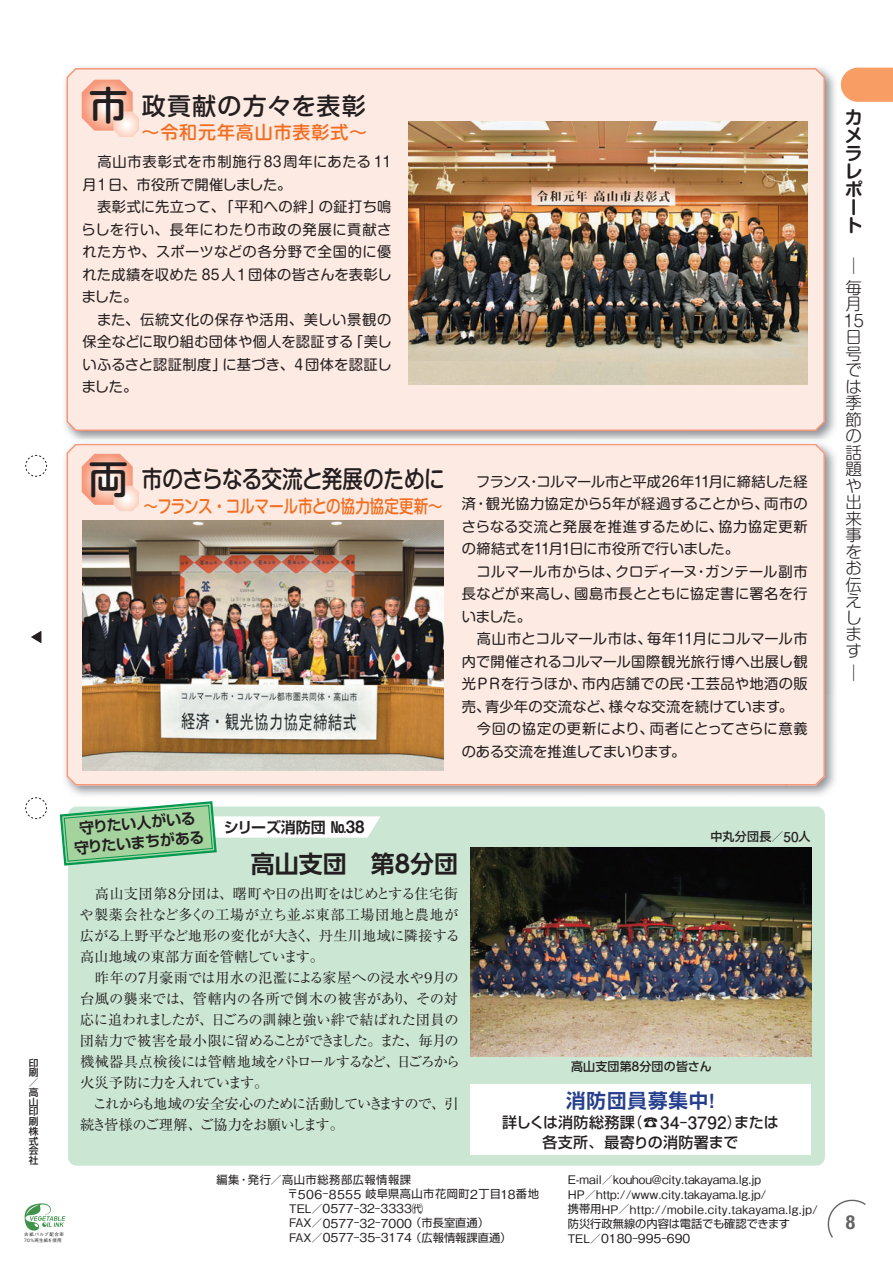
<style>
.page{position:relative;width:893px;height:1263px;background:#fff}
.page>*{position:absolute;margin:0;border:0;box-sizing:border-box;transform-origin:0 0}
.t1{font:24px "Shin M Go Pro Medium 90 pv RKSJ H";letter-spacing:.05em;color:#231f20}
.t2{font:24px "UD Shin Go Pro De Bold 90 pv RKSJ H";color:#231f20}
.t3{font:19.5px "Shin Go Pro De Bold 90 pv RKSJ H";letter-spacing:.05em;color:#253f8e}
.t4{font:700 condensed 19.5px "Helvetica Neue";color:#636366}
.t5{font:18px "Shin M Go Pro Medium 90 pv RKSJ H";color:#f36e21;scale:.81 1}
.t6{font:18px "Shin M Go Pro Medium 90 pv RKSJ H";letter-spacing:.05em;color:#f36e21}
.t7{font:18px/18px "Shin M Go Pro De Bold 90 pv RKSJ H";color:#231f20}
.t8{font:16.5px/16.5px "Shin M Go Pro Light 90 pv RKSJ H";color:#231f20}
.t9{font:15px/19.5px "Shin Go Pro Medium 90 pv RKSJ H";letter-spacing:.01em;color:#231f20;text-align:center}
.t10{font:15px "Shin Go Pro De Bold 90 pv RKSJ H";letter-spacing:-.01em;color:#231f20}
.t11{font:14.25px/22.5px "Shin M Go Pro Regular 90 pv RKSJ H";letter-spacing:.02em;color:#231f20}
.t12{font:14.25px/21px "Ryumin Pro Regular 90 pv RKSJ H";letter-spacing:-.025em;color:#231f20}
.t13{font:12.3px "Gothic BBB Pro Medium 90 pv RKSJ H";color:#231f20}
.t14{font:12px "UD Shin Go Pro Medium 90 pv RKSJ H";letter-spacing:.015em;color:#231f20}
.t15{font:12px "Shin Go Pro Medium 90 pv RKSJ H";letter-spacing:.02em;color:#231f20}
.t16{font:11.85px/14.7px "Gothic BBB Pro Medium 90 pv RKSJ H";color:#231f20}
.t17{font:11.25px/14.4px "Shin Go Pro Regular 90 pv RKSJ H";color:#231f20}
.t18{font:11.25px/14.4px "Shin Go Pro Regular 90 pv RKSJ H";letter-spacing:.04em;color:#231f20}
.t19{font:9.75px/9.8px "Shin Go Pro Medium 90 pv RKSJ H";color:#231f20;text-align:justify}
.t20{font:4.5px/6px "Gothic BBB Pro Medium 90 pv RKSJ H";letter-spacing:.05em;color:#231f20}
.s1{font-size:39px}
.s2{font-family:"Shin M Go Pro Medium 90 pv RKSJ H";font-size:39px}
.s3{font-family:"Shin M Go Pro Medium 90 pv RKSJ H";font-size:24px}
.s4{font-family:"Midashi Go Pro MB31 90 pv RKSJ H";font-size:16.95px}
.s5{font-family:"Futo Go B101 Pro Bold 90 pv RKSJ H"}
.s6{font-family:"Futo Go B101 Pro Bold 90 pv RKSJ H";font-size:13.5px}
.s7{font-family:"Midashi Go Pro MB31 90 pv RKSJ H"}
.s8{font-family:"Futo Go B101 Pro Bold 90 pv RKSJ H";font-size:16.95px}
.s9{font-family:"Gothic BBB Pro Medium 90 pv RKSJ H";font-size:12.3px}
.s10{font-size:11.85px}
.s11{font-family:"Shin Go Pro Regular 90 pv RKSJ H";font-size:11.25px}
.s12{font-family:"Gothic BBB Pro Medium 90 pv RKSJ H";font-size:11.85px}
</style>
<div class="page">
<svg style="left:827px;top:1199px;width:39px;height:39px"></svg>
<svg style="left:25px;top:455px;width:22px;height:22px"></svg>
<svg style="left:25px;top:797px;width:22px;height:22px"></svg>
<svg style="left:31px;top:631px;width:10px;height:12px"></svg>
<svg style="left:25px;top:1203px;width:40px;height:27px"></svg>
<svg style="left:841px;top:68px;width:52px;height:34px;background:#f8a46e"></svg>
<img style="left:64px;top:446px;width:771px;height:350px">
<div style="left:67px;top:444px;width:758px;height:341px;background:#fdeae2"></div>
<img style="left:64px;top:70px;width:771px;height:370px">
<div style="left:66px;top:67px;width:760px;height:365px;background:#fdeae2"></div>
<div style="left:68px;top:806px;width:757px;height:360px;background:#cbe6d3;border-radius:9px"></div>
<div style="left:470px;top:1084px;width:341px;height:71px;background:#fff"></div>
<svg style="left:82px;top:454px;width:57px;height:57px;background:#faccba"></svg>
<svg style="left:59px;top:801px;width:322px;height:65px"></svg>
<img style="left:470px;top:847px;width:341px;height:210px">
<svg style="left:82px;top:80px;width:57px;height:57px;background:#faccbb"></svg>
<img style="left:82px;top:521px;width:361px;height:250px">
<img style="left:408px;top:121px;width:400px;height:264px">
<h1 class="t1" style="left:89px;top:97px;width:278px"><span class="s1">市</span>政貢献の方々を表彰</h1>
<p class="t6" style="left:142px;top:125px;width:227px">～令和元年高山市表彰式～</p>
<p class="t11" style="left:82px;top:153px;width:311px">　高山市表彰式を市制施行83周年にあたる 11月1日、市役所で開催しました。<br>　表彰式に先立って、「平和への絆」の鉦打ち鳴らしを行い、長年にわたり市政の発展に貢献された方や、スポーツなどの各分野で全国的に優れた成績を収めた 85人1団体の皆さんを表彰しました。<br>　また、伝統文化の保存や活用、美しい景観の保全などに取り組む団体や個人を認証する「美しいふるさと認証制度」に基づき、4団体を認証しました。</p>
<p class="t11" style="left:462px;top:472px;width:348px;text-indent:-373px"><span class="s2">両</span><span class="s3">市のさらなる交流と発展のために</span> 　フランス・コルマール市と平成26年11月に締結した経済・観光協力協定から5年が経過することから、両市のさらなる交流と発展を推進するために、協力協定更新の締結式を11月1日に市役所で行いました。<br>　コルマール市からは、クロディーヌ・ガンテール副市長などが来高し、國島市長とともに協定書に署名を行いました。<br>　高山市とコルマール市は、毎年11月にコルマール市内で開催されるコルマール国際観光旅行博へ出展し観光ＰＲを行うほか、市内店舗での民・工芸品や地酒の販売、青少年の交流など、様々な交流を続けています。　今回の協定の更新により、両者にとってさらに意義のある交流を推進してまいります。</p>
<p class="t5" style="left:144px;top:499px;width:371px">～フランス・コルマール市との協力協定更新～</p>
<p class="t19" style="left:29px;top:1059px;width:11px">印刷／高山印刷株式会社</p>
<p class="t20" style="left:24px;top:1232px;width:41px">古紙パルプ配合率<br>70％再生紙を使用</p>
<p class="t10" style="left:79px;top:822px;width:118px;rotate:-5deg">守りたい人がいる</p>
<p class="t10" style="left:224px;top:821px;width:142px">シリーズ消防団 №<span class="s4">38</span></p>
<p class="t10" style="left:74px;top:842px;width:132px;rotate:-5deg">守りたいまちがある</p>
<p class="t15" style="left:710px;top:832px;width:102px">中丸分団長<span class="s5">／</span><span class="s6">50</span>人</p>
<h1 class="t2" style="left:251px;top:855px;width:209px">高山支団　第８分団</h1>
<p class="t12" style="left:80px;top:885px;width:382px">　高山支団第８分団は、曙町や日の出町をはじめとする住宅街や製薬会社など多くの工場が立ち並ぶ東部工場団地と農地が広がる上野平など地形の変化が大きく、丹生川地域に隣接する高山地域の東部方面を管轄しています。<br>　昨年の７月豪雨では用水の氾濫による家屋への浸水や９月の台風の襲来では、管轄内の各所で倒木の被害があり、その対応に追われましたが、日ごろの訓練と強い絆で結ばれた団員の団結力で被害を最小限に留めることができました。また、毎月の機械器具点検後には管轄地域をパトロールするなど、日ごろから火災予防に力を入れています。<br>　これからも地域の安全安心のために活動していきますので、引続き皆様のご理解、ご協力をお願いします。</p>
<p class="t14" style="left:571px;top:1062px;width:142px">高山支団第８分団の皆さん</p>
<h2 class="t3" style="left:566px;top:1093px;width:157px">消防団員募集中<span class="s7">！</span></h2>
<p class="t9" style="left:502px;top:1115px;width:278px">詳しくは消防総務課<span class="s5">（</span>☎<span class="s8">34</span><span class="s5">-</span><span class="s8">3792</span><span class="s5">）</span>または各支所<span class="s5">、</span>最寄りの消防署まで</p>
<p class="t18" style="left:287px;top:1174px;width:253px;text-indent:-70px">編集・発行／高山市総務部広報情報課<br>〒<span class="s9">506</span>‒<span class="s9">8555</span> 岐阜県高山市花岡町<span class="s9">2</span>丁目<span class="s9">18</span>番地</p>
<p class="t13" style="left:289px;top:1204px;width:135px"><span class="s10">TEL</span><span class="s11">／</span>0577<span class="s11">‒</span>32<span class="s11">‒</span>3333<span class="s11">㈹</span></p>
<p class="t17" style="left:289px;top:1217px;width:224px"><span class="s12">FAX</span>／<span class="s9">0577</span>‒<span class="s9">32</span>‒<span class="s9">7000</span>（市長室直通）<br><span class="s12">FAX</span>／<span class="s9">0577</span>‒<span class="s9">35</span>‒<span class="s9">3174</span>（広報情報課直通）</p>
<p class="t16" style="left:568px;top:1174px;width:252px">E-mail<span class="s11">／</span>kouhou@city.takayama.lg.jp<br>HP<span class="s11">／</span>http://www.city.takayama.lg.jp/<br><span class="s11">携帯用</span>HP<span class="s11">／</span>http://mobile.city.takayama.lg.jp/</p>
<p class="t17" style="left:568px;top:1218px;width:224px">防災行政無線の内容は電話でも確認できます</p>
<p class="t13" style="left:568px;top:1233px;width:124px"><span class="s10">TEL</span><span class="s11">／</span>0180<span class="s11">‒</span>995<span class="s11">‒</span>690</p>
<p class="t7" style="left:845px;top:111px;width:19px">カメラレポート</p>
<p class="t8" style="left:846px;top:257px;width:18px;line-height:22px">│毎</p>
<p class="t8" style="left:844px;top:298px;width:22px">月<br>15日号では季節の話題や出来事をお伝えします</p>
<p class="t8" style="left:846px;top:667px;width:18px">│</p>
<h2 class="t4" style="left:846px;top:1210px;width:11px">8</h2>
</div>
